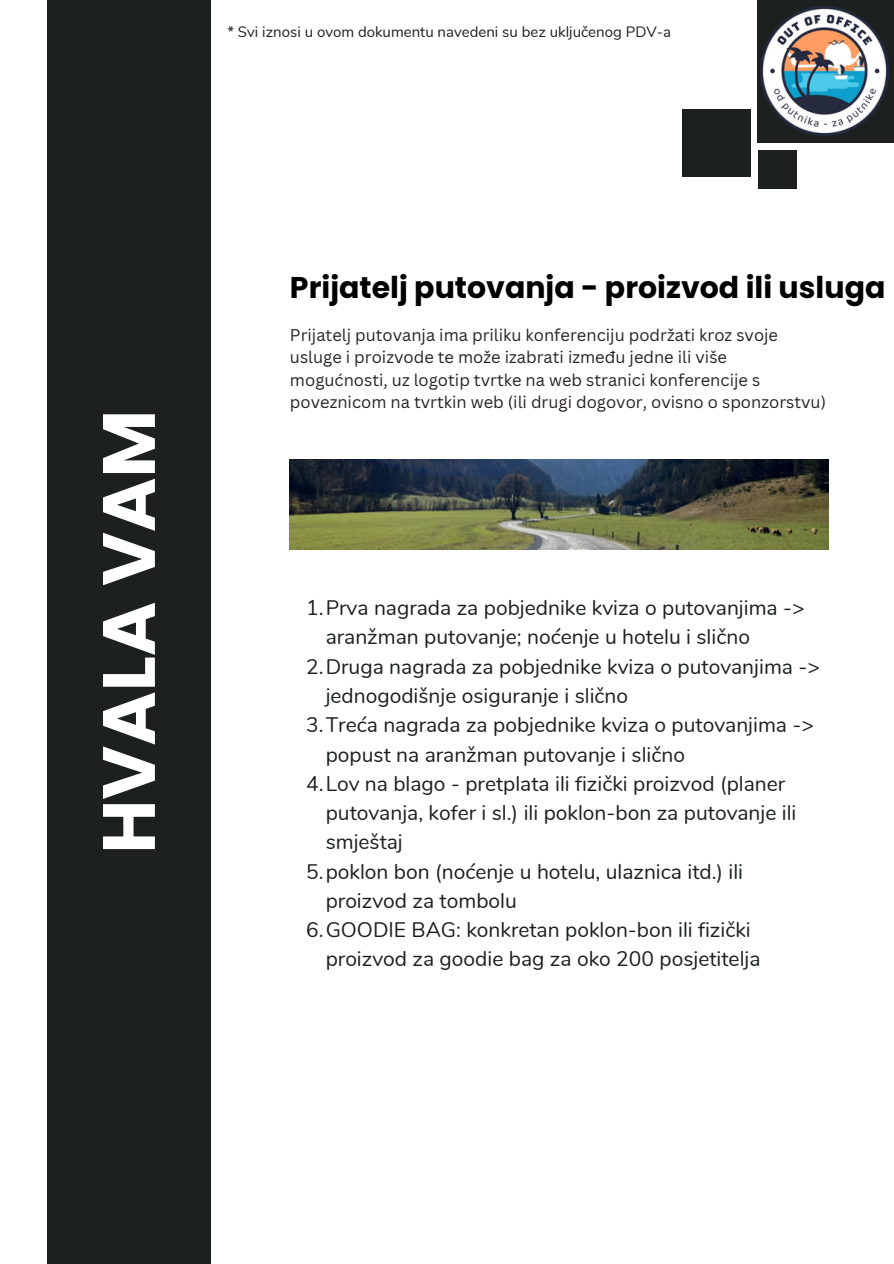
<style>
.page{position:relative;width:894px;height:1264px;background:#fff}
.page>*{position:absolute;margin:0;border:0;box-sizing:border-box;transform-origin:0 0}
.t1{font:700 73.8px "Poppins";color:#fff}
.t2{font:700 30px "Poppins";color:#000}
.t3{font:21px/29.2px "Nunito";color:#1c2120}
.t4{font:16.5px/22.5px "Canva Sans";color:#282323}
.t5{font:15px "Nunito";color:#1c2120}
</style>
<div class="page">
<div style="left:47px;top:0;width:163px;height:1263px;background:#1c2120"></div>
<div style="left:757px;top:0;width:136px;height:143px;background:#1c2120"></div>
<img style="left:760px;top:7px;width:128px;height:128px">
<img style="left:290px;top:459px;width:537px;height:90px">
<div style="left:682px;top:109px;width:68px;height:68px;background:#1c2120"></div>
<div style="left:758px;top:150px;width:38px;height:38px;background:#1c2120"></div>
<p class="t5" style="left:227px;top:21px;width:445px">* Svi iznosi u ovom dokumentu navedeni su bez uključenog PDV-a</p>
<h1 class="t1" style="left:77px;top:853px;width:445px;rotate:-90deg">HVALA VAM</h1>
<p class="t2" style="left:290px;top:266px;width:596px">Prijatelj putovanja - proizvod ili usluga</p>
<p class="t4" style="left:290px;top:323px;width:537px">Prijatelj putovanja ima priliku konferenciju podržati kroz svoje usluge i proizvode te može izabrati između jedne ili više mogućnosti, uz logotip tvrtke na web stranici konferencije s poveznicom na tvrtkin web (ili drugi dogovor, ovisno o sponzorstvu)</p>
<h2 class="t3" style="left:325px;top:593px;width:480px;text-indent:-20px">1.Prva nagrada za pobjednike kviza o putovanjima -&gt; aranžman putovanje; noćenje u hotelu i slično</h2>
<p class="t3" style="left:325px;top:652px;width:495px;text-indent:-20px">2.Druga nagrada za pobjednike kviza o putovanjima -&gt; jednogodišnje osiguranje i slično</p>
<p class="t3" style="left:325px;top:710px;width:489px;text-indent:-20px">3.Treća nagrada za pobjednike kviza o putovanjima -&gt; popust na aranžman putovanje i slično</p>
<p class="t3" style="left:325px;top:769px;width:472px;text-indent:-20px">4.Lov na blago - pretplata ili fizički proizvod (planer putovanja, kofer i sl.) ili poklon-bon za putovanje ili smještaj</p>
<p class="t3" style="left:325px;top:857px;width:419px;text-indent:-20px">5.poklon bon (noćenje u hotelu, ulaznica itd.) ili proizvod za tombolu</p>
<p class="t3" style="left:325px;top:915px;width:436px;text-indent:-19px">6.GOODIE BAG: konkretan poklon-bon ili fizički proizvod za goodie bag za oko 200 posjetitelja</p>
</div>
